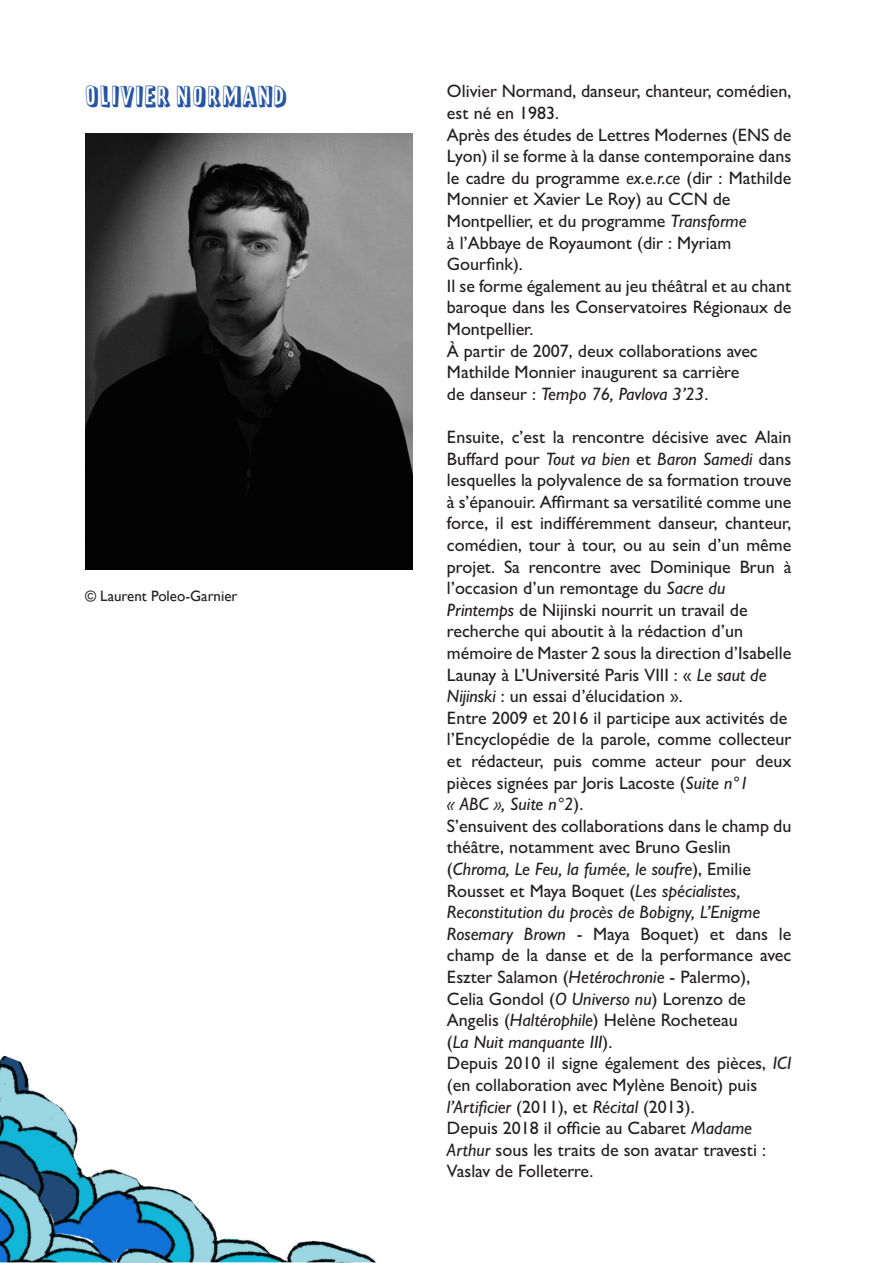
<style>
.page{position:relative;width:893px;height:1263px;background:#fff}
.page>*{position:absolute;margin:0;border:0;box-sizing:border-box;transform-origin:0 0}
.t1{font:25.5px "Prater Block Pro";letter-spacing:.02em;color:#2654a4}
.t2{font:500 18px/21.6px "Gill Sans";color:#231f20;text-align:justify}
.t3{font:italic 500 18px "Gill Sans";color:#231f20}
.t4{font:15px "Gill Sans";color:#231f20}
.s1{font-style:italic}
.s2{font-style:normal}
</style>
<div class="page">
<img style="left:85px;top:134px;width:328px;height:435px">
<img style="left:0;top:1055px;width:335px;height:208px">
<img style="left:0;top:1098px;width:223px;height:165px">
<img style="left:335px;top:1244px;width:41px;height:19px">
<p class="t1" style="left:85px;top:77px;width:204px">OLIVIER NORMAND--</p>
<p class="t4" style="left:85px;top:587px;width:154px">© Laurent Poleo-Garnier</p>
<p class="t2" style="left:447px;top:80px;width:346px">Olivier Normand, danseur, chanteur, comédien, est né en 1983.</p>
<p class="t2" style="left:447px;top:123px;width:346px">Après des études de Lettres Modernes (ENS de Lyon) il se forme à la danse contemporaine dans le cadre du programme <span class="s1">ex.e.r.ce</span> (dir : Mathilde Monnier et Xavier Le Roy) au CCN de</p>
<p class="t2" style="left:447px;top:210px;width:301px">Montpellier, et du programme <span class="s1">Transforme</span></p>
<p class="t2" style="left:447px;top:231px;width:286px">à l’Abbaye de Royaumont (dir : Myriam</p>
<p class="t2" style="left:447px;top:253px;width:77px">Gourfink).</p>
<p class="t2" style="left:447px;top:275px;width:346px">Il se forme également au jeu théâtral et au chant baroque dans les Conservatoires Régionaux de Montpellier.</p>
<p class="t2" style="left:447px;top:339px;width:312px">À partir de 2007, deux collaborations avec</p>
<p class="t2" style="left:447px;top:361px;width:294px">Mathilde Monnier inaugurent sa carrière</p>
<p class="t3" style="left:447px;top:383px;width:263px"><span class="s2">de danseur :</span> Tempo 76, Pavlova 3’23<span class="s2">.</span></p>
<p class="t2" style="left:447px;top:426px;width:346px">Ensuite, c’est la rencontre décisive avec Alain Buffard pour <span class="s1">Tout va bien</span> et <span class="s1">Baron Samedi</span> dans lesquelles la polyvalence de sa formation trouve à s’épanouir. Affirmant sa versatilité comme une force, il est indifféremment danseur, chanteur, comédien, tour à tour, ou au sein d’un même projet. Sa rencontre avec Dominique Brun à l’occasion d’un remontage du <span class="s1">Sacre du</span></p>
<p class="t2" style="left:447px;top:599px;width:302px"><span class="s1">Printemps</span> de Nijinski nourrit un travail de</p>
<p class="t2" style="left:447px;top:620px;width:298px">recherche qui aboutit à la rédaction d’un</p>
<p class="t2" style="left:447px;top:642px;width:346px">mémoire de Master 2 sous la direction d’Isabelle<br>Launay à L’Université Paris VIII : « <span class="s1">Le saut de</span></p>
<p class="t2" style="left:447px;top:685px;width:237px"><span class="s1">Nijinski</span> : un essai d’élucidation ».</p>
<p class="t2" style="left:447px;top:707px;width:342px">Entre 2009 et 2016 il participe aux activités de</p>
<p class="t2" style="left:447px;top:728px;width:346px">l’Encyclopédie de la parole, comme collecteur et rédacteur, puis comme acteur pour deux pièces signées par Joris Lacoste (<span class="s1">Suite n°1</span></p>
<p class="t3" style="left:447px;top:793px;width:138px">« ABC », Suite n°2<span class="s2">).</span></p>
<p class="t2" style="left:447px;top:815px;width:346px">S’ensuivent des collaborations dans le champ du théâtre, notamment avec Bruno Geslin</p>
<p class="t3" style="left:447px;top:858px;width:305px"><span class="s2">(</span>Chroma, Le Feu, la fumée, le soufre<span class="s2">), Emilie</span></p>
<p class="t2" style="left:447px;top:879px;width:295px">Rousset et Maya Boquet (<span class="s1">Les spécialistes,</span></p>
<p class="t3" style="left:447px;top:901px;width:315px">Reconstitution du procès de Bobigny, L’Enigme</p>
<p class="t2" style="left:447px;top:923px;width:346px"><span class="s1">Rosemary Brown</span> - Maya Boquet) et dans le champ de la danse et de la performance avec Eszter Salamon (<span class="s1">Hetérochronie</span> - Palermo),</p>
<p class="t2" style="left:447px;top:987px;width:300px">Celia Gondol (<span class="s1">O Universo nu</span>) Lorenzo de</p>
<p class="t2" style="left:447px;top:1009px;width:292px">Angelis (<span class="s1">Haltérophile</span>) Helène Rocheteau</p>
<p class="t3" style="left:447px;top:1031px;width:167px"><span class="s2">(</span>La Nuit manquante III<span class="s2">).</span></p>
<p class="t2" style="left:447px;top:1052px;width:346px">Depuis 2010 il signe également des pièces, <span class="s1">ICI </span>(en collaboration avec Mylène Benoit) puis</p>
<p class="t3" style="left:447px;top:1096px;width:249px">l’Artificier <span class="s2">(2011), et</span> Récital <span class="s2">(2013).</span></p>
<p class="t2" style="left:447px;top:1117px;width:307px">Depuis 2018 il officie au Cabaret <span class="s1">Madame</span></p>
<p class="t2" style="left:447px;top:1139px;width:320px"><span class="s1">Arthur</span> sous les traits de son avatar travesti :</p>
<p class="t2" style="left:447px;top:1160px;width:148px">Vaslav de Folleterre.</p>
</div>
